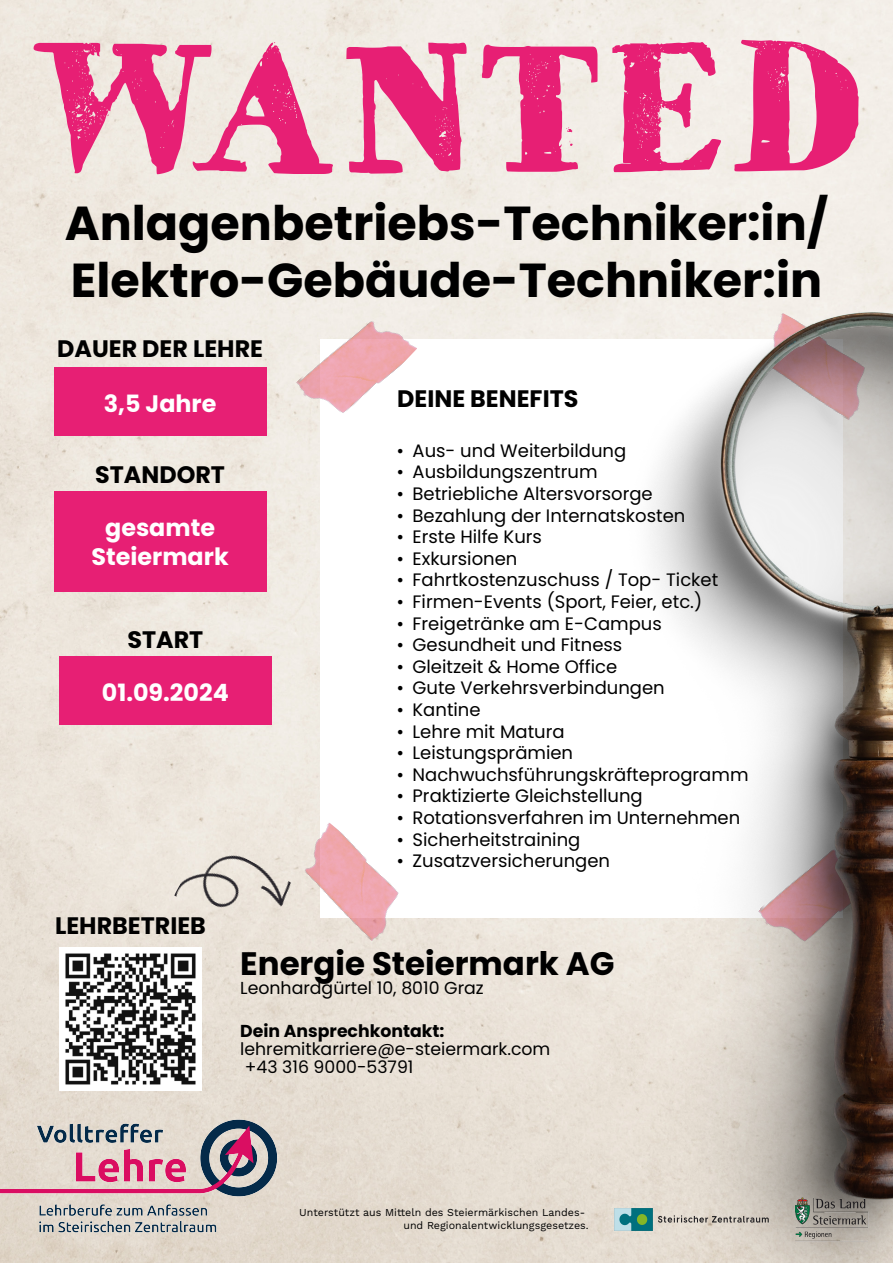
<style>
.page{position:relative;width:893px;height:1263px;background:#fff}
.page>*{position:absolute;margin:0;border:0;box-sizing:border-box;transform-origin:0 0}
.t1{font:186.3px "HVD Bodedo";color:#e71f74}
.t2{font:700 47.55px/57.2px "Poppins";color:#000}
.t3{font:700 32.4px "Poppins";color:#000}
.t4{font:700 23.85px "Poppins";color:#000}
.t5{font:700 23.85px/28.5px "Poppins";color:#fff;text-align:center}
.t6{font:18px "Poppins";color:#000}
.t7{font:17.4px "Poppins";color:#000}
.t8{font:17.25px/18.1px "Poppins";color:#000}
.t9{font:700 17.25px "Poppins";color:#000}
.t10{font:10.65px/12.8px "Work Sans";color:#000}
.s1{font-family:"Times New Roman"}
</style>
<div class="page">
<img style="left:0;top:0;width:893px;height:1263px">
<div style="left:54px;top:367px;width:212px;height:68px;background:#e71f74"></div>
<div style="left:320px;top:339px;width:523px;height:578px;background:#fff"></div>
<img style="left:288px;top:822px;width:127px;height:121px">
<img style="left:294px;top:304px;width:123px;height:125px">
<div style="left:54px;top:492px;width:212px;height:100px;background:#e71f74"></div>
<img style="left:625px;top:224px;width:268px;height:1039px">
<div style="left:59px;top:657px;width:212px;height:68px;background:#e71f74"></div>
<img style="left:59px;top:948px;width:143px;height:122px">
<img style="left:0;top:1070px;width:296px;height:193px">
<img style="left:793px;top:1198px;width:75px;height:43px">
<img style="left:614px;top:1209px;width:156px;height:21px">
<img style="left:174px;top:837px;width:120px;height:105px">
<h1 class="t1" style="left:27px;top:-12px;width:841px">WANTED</h1>
<h2 class="t2" style="left:65px;top:195px;width:765px">Anlagenbetriebs-Techniker:in/<br>Elektro-Gebäude-Techniker:in</h2>
<h3 class="t4" style="left:57px;top:335px;width:207px">DAUER DER LEHRE</h3>
<h3 class="t5" style="left:104px;top:389px;width:114px">3,5 Jahre</h3>
<h3 class="t4" style="left:95px;top:461px;width:131px">STANDORT</h3>
<h3 class="t5" style="left:92px;top:514px;width:139px">gesamte<br>Steiermark</h3>
<h3 class="t4" style="left:127px;top:626px;width:77px">START</h3>
<h3 class="t5" style="left:102px;top:678px;width:128px">01.09.2024</h3>
<h3 class="t4" style="left:55px;top:911px;width:152px">LEHRBETRIEB</h3>
<h3 class="t4" style="left:397px;top:384px;width:183px">DEINE BENEFITS</h3>
<p class="t6" style="left:397px;top:440px;width:231px"><span class="s1">•</span> Aus- und Weiterbildung</p>
<p class="t6" style="left:397px;top:462px;width:202px"><span class="s1">•</span> Ausbildungszentrum</p>
<p class="t6" style="left:397px;top:483px;width:257px"><span class="s1">•</span> Betriebliche Altersvorsorge</p>
<p class="t6" style="left:397px;top:505px;width:290px"><span class="s1">•</span> Bezahlung der Internatskosten</p>
<p class="t6" style="left:397px;top:526px;width:146px"><span class="s1">•</span> Erste Hilfe Kurs</p>
<p class="t6" style="left:397px;top:548px;width:122px"><span class="s1">•</span> Exkursionen</p>
<p class="t6" style="left:397px;top:570px;width:323px"><span class="s1">•</span> Fahrtkostenzuschuss / Top- Ticket</p>
<p class="t6" style="left:397px;top:591px;width:306px"><span class="s1">•</span> Firmen-Events (Sport, Feier, etc.)</p>
<p class="t6" style="left:397px;top:613px;width:266px"><span class="s1">•</span> Freigetränke am E-Campus</p>
<p class="t6" style="left:397px;top:634px;width:227px"><span class="s1">•</span> Gesundheit und Fitness</p>
<p class="t6" style="left:397px;top:656px;width:222px"><span class="s1">•</span> Gleitzeit &amp; Home Office</p>
<p class="t6" style="left:397px;top:678px;width:269px"><span class="s1">•</span> Gute Verkehrsverbindungen</p>
<p class="t6" style="left:397px;top:699px;width:85px"><span class="s1">•</span> Kantine</p>
<p class="t6" style="left:397px;top:721px;width:169px"><span class="s1">•</span> Lehre mit Matura</p>
<p class="t6" style="left:397px;top:742px;width:177px"><span class="s1">•</span> Leistungsprämien</p>
<p class="t6" style="left:397px;top:764px;width:353px"><span class="s1">•</span> Nachwuchsführungskräfteprogramm</p>
<p class="t6" style="left:397px;top:786px;width:247px"><span class="s1">•</span> Praktizierte Gleichstellung</p>
<p class="t6" style="left:397px;top:807px;width:344px"><span class="s1">•</span> Rotationsverfahren im Unternehmen</p>
<p class="t6" style="left:397px;top:829px;width:185px"><span class="s1">•</span> Sicherheitstraining</p>
<p class="t6" style="left:397px;top:850px;width:214px"><span class="s1">•</span> Zusatzversicherungen</p>
<h3 class="t3" style="left:240px;top:945px;width:376px">Energie Steiermark AG</h3>
<p class="t7" style="left:240px;top:977px;width:245px">Leonhardgürtel 10, 8010 Graz</p>
<p class="t9" style="left:240px;top:1021px;width:206px">Dein Ansprechkontakt:</p>
<p class="t8" style="left:240px;top:1040px;width:312px">lehremitkarriere@e-steiermark.com +43 316 9000-53791</p>
<p class="t10" style="left:403px;top:1207px;width:187px;text-indent:-104px">Unterstützt aus Mitteln des Steiermärkischen Landes&shy;und Regionalentwicklungsgesetzes.</p>
</div>
